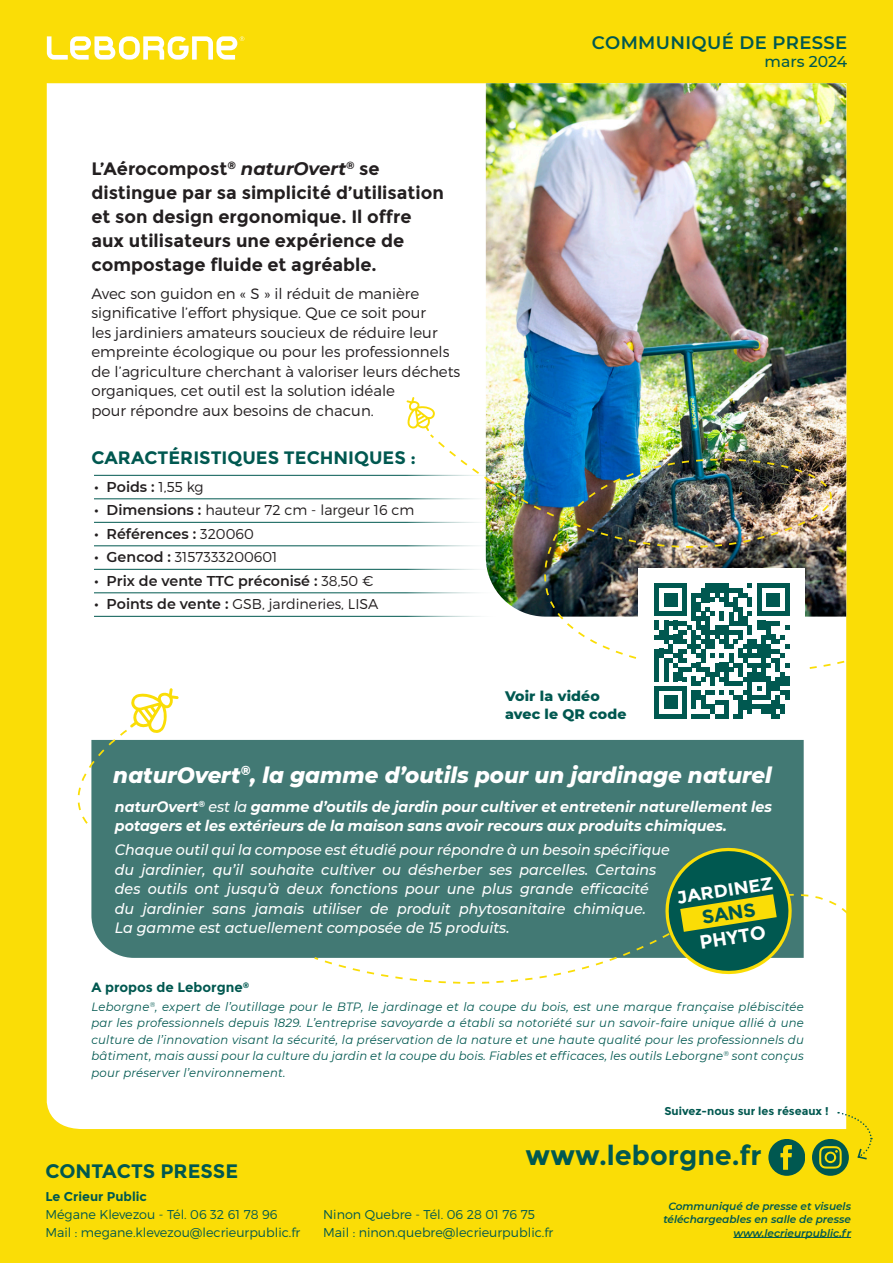
<style>
.page{position:relative;width:893px;height:1263px;background:#fadd06}
.page>*{position:absolute;margin:0;border:0;box-sizing:border-box;transform-origin:0 0}
.t1{font:700 27.45px "Montserrat";color:#005850}
.t2{font:italic 800 22.5px "Montserrat";color:#fff;scale:.95 1}
.t3{font:700 19.5px "Montserrat";color:#005850}
.t4{font:700 19.05px "Montserrat";color:#fff}
.t5{font:700 19.05px "Montserrat";color:#005850}
.t6{font:700 18px/24px "Montserrat";color:#231f20}
.t7{font:700 18px "Montserrat";color:#005850}
.t8{font:600 18px "Montserrat";letter-spacing:.02em;color:#005850}
.t9{font:700 17.7px "Montserrat";color:#fff;scale:1.04 1}
.t10{font:500 15.6px "Montserrat";letter-spacing:-.005em;color:#005850}
.t11{font:italic 500 15px/19.5px "Montserrat";color:#fff;scale:.95 1}
.t12{font:300 15px/19.5px "Montserrat";color:#231f20}
.t13{font:italic 700 15px/19.5px "Montserrat";color:#fff;scale:.95 1}
.t14{font:300 14.25px "Montserrat";color:#231f20}
.t15{font:600 14.25px "Montserrat";color:#231f20}
.t16{font:800 14.1px "Montserrat";letter-spacing:.01em;color:#005850}
.t17{font:700 13.5px "Montserrat";color:#005850}
.t18{font:300 12.75px "Montserrat";color:#005850}
.t19{font:700 12.75px "Montserrat";color:#005850}
.t20{font:italic 12px/16.5px "Montserrat";letter-spacing:.02em;color:#005850;text-align:justify}
.t21{font:700 11.25px "Montserrat";color:#005850}
.t22{font:italic 600 10.5px/13.5px "Montserrat";color:#005850;text-align:right}
.s1{font-style:italic}
.s2{font-weight:300}
.s3{font-weight:600}
.s4{font-weight:500}
</style>
<div class="page">
<div style="left:47px;top:83px;width:799px;height:1046px;background:#fff"></div>
<svg style="left:47px;top:36px;width:197px;height:24px"></svg>
<hr style="left:94px;top:475px;width:407px;height:1px;background:#005850">
<hr style="left:94px;top:498px;width:407px;height:1px;background:#005850">
<hr style="left:94px;top:522px;width:407px;height:1px;background:#005850">
<hr style="left:94px;top:545px;width:407px;height:1px;background:#005850">
<hr style="left:94px;top:569px;width:407px;height:1px;background:#005850">
<hr style="left:94px;top:592px;width:407px;height:1px;background:#005850">
<hr style="left:94px;top:616px;width:407px;height:1px;background:#005850">
<svg style="left:768px;top:1139px;width:37px;height:37px"></svg>
<svg style="left:812px;top:1111px;width:61px;height:65px"></svg>
<hr style="left:733px;top:1237px;width:118px;height:1px;background:#005850">
<img style="left:486px;top:83px;width:360px;height:350px">
<div style="left:91px;top:740px;width:713px;height:218px;background:#427974"></div>
<svg style="left:407px;top:397px;width:28px;height:34px"></svg>
<img style="left:556px;top:411px;width:291px;height:22px">
<div style="left:504px;top:658px;width:343px;height:35px;background:#fff"></div>
<img style="left:429px;top:433px;width:418px;height:225px">
<div style="left:638px;top:568px;width:167px;height:166px;background:#fff"></div>
<svg style="left:654px;top:584px;width:135px;height:134px"></svg>
<svg style="left:54px;top:688px;width:125px;height:138px;background:#acc3b7"></svg>
<svg style="left:313px;top:844px;width:534px;height:169px;background:#87aa9e"></svg>
<p class="t6" style="left:91px;top:156px;width:354px">L’Aérocompost<sup>®</sup> <span class="s1">naturOvert</span><sup>®</sup> se distingue par sa simplicité d’utilisation et son design ergonomique. Il offre aux utilisateurs une expérience de compostage fluide et agréable.</p>
<p class="t12" style="left:91px;top:283px;width:370px">Avec son guidon en « S » il réduit de manière significative l’effort physique. Que ce soit pour<br>les jardiniers amateurs soucieux de réduire leur empreinte écologique ou pour les professionnels de l’agriculture cherchant à valoriser leurs déchets organiques, cet outil est la solution idéale<br>pour répondre aux besoins de chacun.</p>
<p class="t7" style="left:91px;top:447px;width:326px">CARACTÉRISTIQUES TECHNIQUES :</p>
<p class="t15" style="left:94px;top:477px;width:111px">• Poids : <span class="s2">1,55 kg</span></p>
<p class="t14" style="left:94px;top:502px;width:322px"><span class="s3">• Dimensions :</span> hauteur 72 cm - largeur 16 cm</p>
<p class="t15" style="left:94px;top:524px;width:161px">• Références : <span class="s2">320060</span></p>
<p class="t14" style="left:94px;top:549px;width:185px"><span class="s3">• Gencod :</span> 3157333200601</p>
<p class="t15" style="left:94px;top:571px;width:281px">• Prix de vente TTC préconisé : <span class="s2">38,50 €</span></p>
<p class="t14" style="left:94px;top:596px;width:286px"><span class="s3">• Points de vente :</span> GSB, jardineries, LISA</p>
<p class="t8" style="left:592px;top:30px;width:257px">COMMUNIQUÉ DE PRESSE</p>
<p class="t10" style="left:764px;top:51px;width:84px">mars 2024</p>
<p class="t16" style="left:505px;top:685px;width:96px">Voir la vidéo</p>
<p class="t16" style="left:505px;top:704px;width:123px">avec le QR code</p>
<p class="t2" style="left:113px;top:758px;width:695px">naturOvert<sup>®</sup>, la gamme d’outils pour un jardinage naturel</p>
<p class="t13" style="left:115px;top:796px;width:693px">naturOvert<sup>®</sup> <span class="s4">est la</span> gamme d’outils de jardin pour cultiver et entretenir naturellement les potagers et les extérieurs de la maison sans avoir recours aux produits chimiques.</p>
<p class="t11" style="left:115px;top:839px;width:586px">Chaque outil qui la compose est étudié pour répondre à un besoin spécifique du jardinier, qu’il souhaite cultiver ou désherber ses parcelles. Certains des outils ont jusqu’à deux fonctions pour une plus grande efficacité du jardinier sans jamais utiliser de produit phytosanitaire chimique.<br>La gamme est actuellement composée de 15 produits.</p>
<h3 class="t9" style="left:676px;top:887px;width:94px;rotate:-9deg">JARDINEZ</h3>
<h3 class="t5" style="left:700px;top:906px;width:56px;rotate:-9deg">SANS</h3>
<h3 class="t4" style="left:698px;top:931px;width:68px;rotate:-9deg">PHYTO</h3>
<p class="t17" style="left:91px;top:979px;width:159px">A propos de Leborgne<sup>®</sup></p>
<p class="t20" style="left:91px;top:998px;width:714px">Leborgne<sup>®</sup>, expert de l’outillage pour le BTP, le jardinage et la coupe du bois, est une marque française plébiscitée par les professionnels depuis 1829. L’entreprise savoyarde a établi sa notoriété sur un savoir-faire unique allié à une culture de l’innovation visant la sécurité, la préservation de la nature et une haute qualité pour les professionnels du bâtiment, mais aussi pour la culture du jardin et la coupe du bois. Fiables et efficaces, les outils Leborgne<sup>®</sup> sont conçus pour préserver l’environnement.</p>
<p class="t3" style="left:45px;top:1160px;width:194px">CONTACTS PRESSE</p>
<p class="t19" style="left:45px;top:1188px;width:103px">Le Crieur Public</p>
<p class="t18" style="left:45px;top:1206px;width:234px">Mégane Klevezou - Tél. 06 32 61 78 96</p>
<p class="t18" style="left:45px;top:1224px;width:257px">Mail : megane.klevezou@lecrieurpublic.fr</p>
<p class="t21" style="left:664px;top:1104px;width:166px">Suivez-nous sur les réseaux !</p>
<p class="t1" style="left:526px;top:1139px;width:238px">www.leborgne.fr</p>
<p class="t18" style="left:323px;top:1206px;width:213px">Ninon Quebre - Tél. 06 28 01 76 75</p>
<p class="t18" style="left:323px;top:1224px;width:232px">Mail : ninon.quebre@lecrieurpublic.fr</p>
<p class="t22" style="left:663px;top:1199px;width:189px">Communiqué de presse et visuels téléchargeables en salle de presse www.lecrieurpublic.fr</p>
</div>
